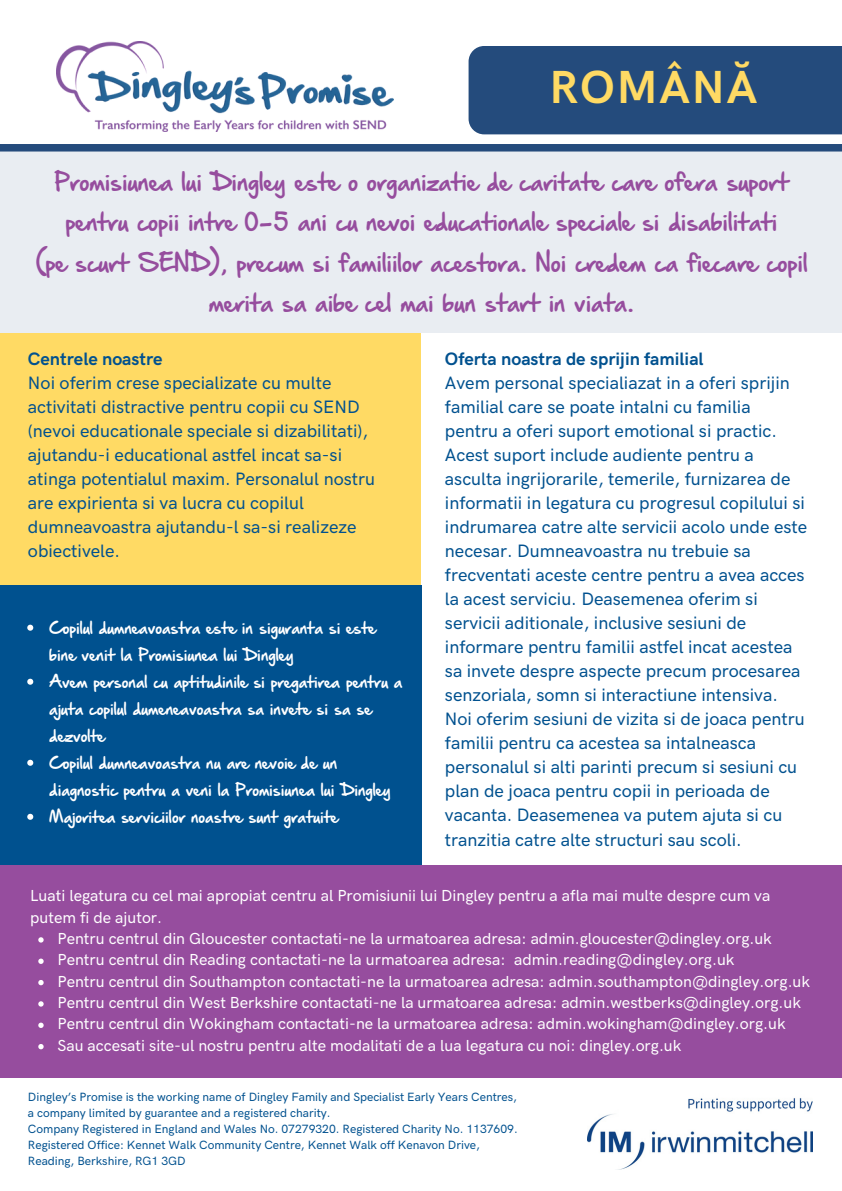
<style>
.page{position:relative;width:842px;height:1191px;background:#fff}
.page>*{position:absolute;margin:0;border:0;box-sizing:border-box;transform-origin:0 0}
.t1{font:700 46.6px "HK Grotesk Pro";letter-spacing:.04em;color:#ffda64}
.t2{font:29.8px/40.6px "Hand Of Sean Pro";color:#964d9e;text-align:center}
.t3{font:20px/27px "Hand Of Sean Pro";color:#fff}
.t4{font:500 18px/24px "HK Grotesk Pro";color:#00518f}
.t5{font:700 18px "HK Grotesk Pro";color:#00518f}
.t6{font:500 16px/21.4px "HK Grotesk Pro";color:#fff}
.t7{font:500 12px/16px "HK Grotesk Pro";color:#00518f}
</style>
<div class="page">
<div style="left:468px;top:46px;width:374px;height:88px;background:#244b7c"></div>
<img style="left:57px;top:41px;width:336px;height:90px">
<div style="left:0;top:148px;width:842px;height:185px;background:#e9edf2"></div>
<div style="left:0;top:144px;width:842px;height:8px;background:#244b7c"></div>
<div style="left:0;top:865px;width:842px;height:212px;background:#964d9e"></div>
<div style="left:0;top:333px;width:421px;height:253px;background:#ffda64"></div>
<div style="left:0;top:586px;width:421px;height:279px;background:#00518f"></div>
<svg style="left:27px;top:625px;width:6px;height:6px"></svg>
<svg style="left:27px;top:679px;width:6px;height:6px"></svg>
<svg style="left:27px;top:760px;width:6px;height:6px"></svg>
<svg style="left:27px;top:814px;width:6px;height:6px"></svg>
<svg style="left:38px;top:937px;width:6px;height:6px"></svg>
<svg style="left:38px;top:959px;width:6px;height:5px"></svg>
<svg style="left:38px;top:980px;width:6px;height:5px"></svg>
<svg style="left:38px;top:1001px;width:6px;height:6px"></svg>
<svg style="left:38px;top:1023px;width:6px;height:5px"></svg>
<svg style="left:38px;top:1044px;width:6px;height:5px"></svg>
<img style="left:587px;top:1098px;width:225px;height:71px">
<p class="t1" style="left:549px;top:61px;width:209px">ROMÂNĂ</p>
<p class="t2" style="left:54px;top:159px;width:736px">Promisiunea lui Dingley este o organizatie de caritate care ofera suport pentru copii intre 0-5 ani cu nevoi educationale speciale si disabilitati</p>
<p class="t2" style="left:35px;top:241px;width:773px">(pe scurt SEND), precum si familiilor acestora. Noi credem ca fiecare copil merita sa aibe cel mai bun start in viata.</p>
<p class="t5" style="left:28px;top:349px;width:136px">Centrele noastre</p>
<p class="t4" style="left:28px;top:372px;width:349px">Noi oferim crese specializate cu multe activitati distractive pentru copii cu SEND (nevoi educationale speciale si dizabilitati), ajutandu-i educational astfel incat sa-si atinga potentialul maxim. Personalul nostru are expirienta si va lucra cu copilul dumneavoastra ajutandu-l sa-si realizeze obiectivele.</p>
<p class="t5" style="left:445px;top:349px;width:260px">Oferta noastra de sprijin familial</p>
<p class="t4" style="left:445px;top:372px;width:364px">Avem personal specialiazat in a oferi sprijin familial care se poate intalni cu familia pentru a oferi suport emotional si practic.<br>Acest suport include audiente pentru a asculta ingrijorarile, temerile, furnizarea de informatii in legatura cu progresul copilului si indrumarea catre alte servicii acolo unde este necesar. Dumneavoastra nu trebuie sa frecventati aceste centre pentru a avea acces la acest serviciu. Deasemenea oferim si servicii aditionale, inclusive sesiuni de informare pentru familii astfel incat acestea sa invete despre aspecte precum procesarea senzoriala, somn si interactiune intensiva.<br>Noi oferim sesiuni de vizita si de joaca pentru familii pentru ca acestea sa intalneasca personalul si alti parinti precum si sesiuni cu plan de joaca pentru copii in perioada de vacanta. Deasemenea va putem ajuta si cu tranzitia catre alte structuri sau scoli.</p>
<p class="t3" style="left:49px;top:613px;width:328px">Copilul dumneavoastra este in siguranta si este bine venit la Promisiunea lui Dingley</p>
<p class="t3" style="left:49px;top:667px;width:354px">Avem personal cu aptitudinile si pregatirea pentru a ajuta copilul dumeneavoastra sa invete si sa se dezvolte</p>
<p class="t3" style="left:49px;top:748px;width:343px">Copilul dumneavoastra nu are nevoie de un diagnostic pentru a veni la Promisiunea lui Dingley</p>
<p class="t3" style="left:49px;top:802px;width:290px">Majoritea serviciilor noastre sunt gratuite</p>
<p class="t6" style="left:30px;top:886px;width:741px">Luati legatura cu cel mai apropiat centru al Promisiunii lui Dingley pentru a afla mai multe despre cum va putem fi de ajutor.</p>
<p class="t6" style="left:57px;top:928px;width:715px">Pentru centrul din Gloucester contactati-ne la urmatoarea adresa: admin.gloucester@dingley.org.uk</p>
<p class="t6" style="left:57px;top:950px;width:678px">Pentru centrul din Reading contactati-ne la urmatoarea adresa: admin.reading@dingley.org.uk</p>
<p class="t6" style="left:57px;top:971px;width:754px">Pentru centrul din Southampton contactati-ne la urmatoarea adresa: admin.southampton@dingley.org.uk</p>
<p class="t6" style="left:57px;top:992px;width:745px">Pentru centrul din West Berkshire contactati-ne la urmatoarea adresa: admin.westberks@dingley.org.uk</p>
<p class="t6" style="left:57px;top:1014px;width:729px">Pentru centrul din Wokingham contactati-ne la urmatoarea adresa: admin.wokingham@dingley.org.uk</p>
<p class="t6" style="left:57px;top:1035px;width:625px">Sau accesati site-ul nostru pentru alte modalitati de a lua legatura cu noi: dingley.org.uk</p>
<p class="t7" style="left:28px;top:1089px;width:490px">Dingley’s Promise is the working name of Dingley Family and Specialist Early Years Centres, a company limited by guarantee and a registered charity.</p>
<p class="t7" style="left:28px;top:1121px;width:491px">Company Registered in England and Wales No. 07279320. Registered Charity No. 1137609.</p>
<p class="t7" style="left:28px;top:1137px;width:453px">Registered Office: Kennet Walk Community Centre, Kennet Walk off Kenavon Drive,<br>Reading, Berkshire, RG1 3GD</p>
</div>
